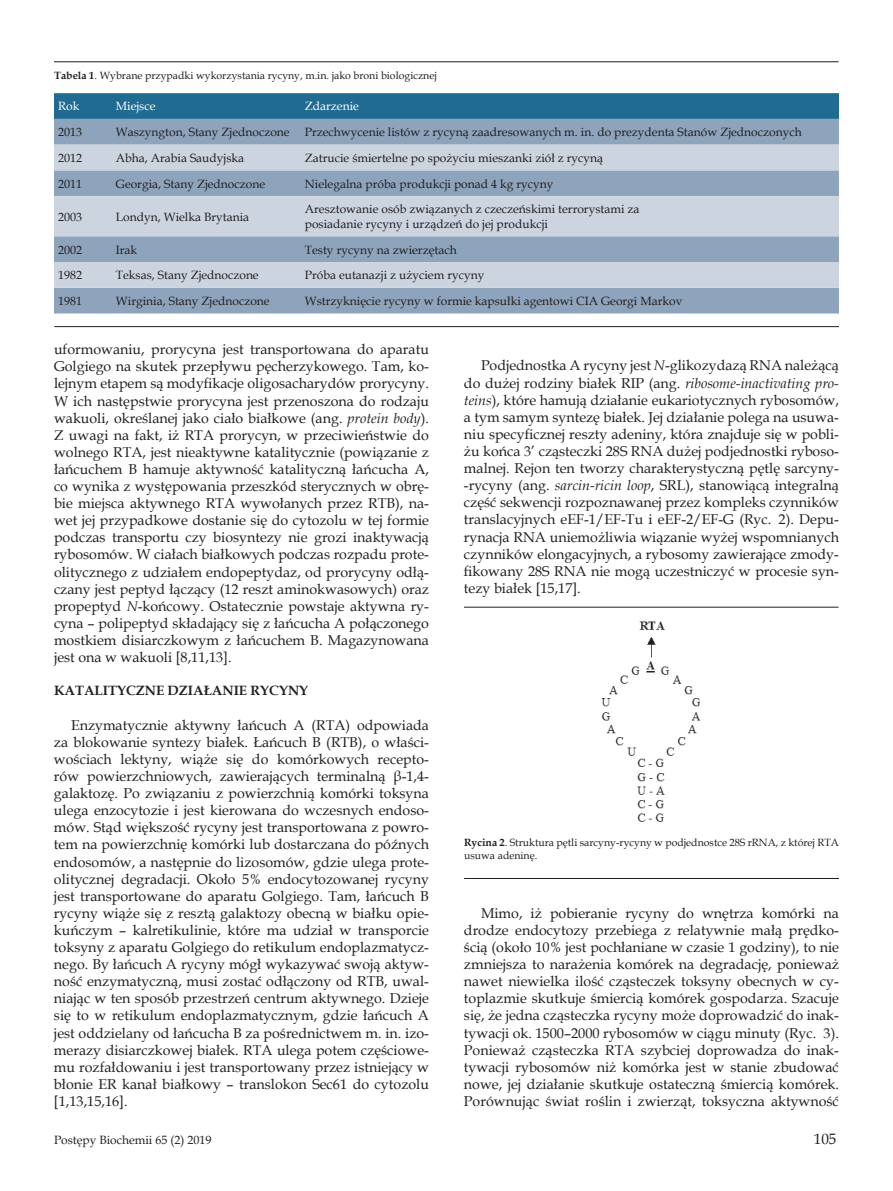
<style>
.page{position:relative;width:893px;height:1191px;background:#fff}
.page>*{position:absolute;margin:0;border:0;box-sizing:border-box;transform-origin:0 0}
.t1{font:15px "Book Antiqua";color:#231f20}
.t2{font:14.25px/17.1px "Book Antiqua";color:#231f20;text-align:justify}
.t3{font:700 13.5px "Book Antiqua";color:#231f20}
.t4{font:12px/14.4px "Book Antiqua";color:#231f20}
.t5{font:12px "Book Antiqua";color:#fff}
.t6{font:10.5px/12.6px "Book Antiqua";color:#231f20}
.s1{font-weight:700}
.s2{font-style:italic}
</style>
<div class="page">
<svg style="left:54px;top:93px;width:785px;height:26px;background:#226c92"></svg>
<div style="left:54px;top:119px;width:785px;height:194px;background:#8ea4bc"></div>
<svg style="left:54px;top:145px;width:785px;height:143px;background:#b6c3d3"></svg>
<img style="left:601px;top:621px;width:100px;height:201px">
<hr style="left:464px;top:607px;width:374px;height:1px;background:#231f20">
<hr style="left:464px;top:878px;width:375px;height:1px;background:#231f20">
<hr style="left:54px;top:61px;width:784px;height:1px;background:#231f20">
<hr style="left:54px;top:326px;width:785px;height:1px;background:#231f20">
<p class="t6" style="left:54px;top:69px;width:384px"><span class="s1">Tabela 1</span>. Wybrane przypadki wykorzystania rycyny, m.in. jako broni biologicznej</p>
<p class="t5" style="left:58px;top:98px;width:23px">Rok</p>
<p class="t5" style="left:116px;top:98px;width:41px">Miejsce</p>
<p class="t5" style="left:305px;top:98px;width:56px">Zdarzenie</p>
<p class="t4" style="left:58px;top:125px;width:25px">2013</p>
<p class="t4" style="left:116px;top:125px;width:175px">Waszyngton, Stany Zjednoczone</p>
<p class="t4" style="left:305px;top:125px;width:498px">Przechwycenie listów z rycyną zaadresowanych m. in. do prezydenta Stanów Zjednoczonych</p>
<p class="t4" style="left:58px;top:150px;width:25px">2012</p>
<p class="t4" style="left:116px;top:150px;width:130px">Abha, Arabia Saudyjska</p>
<p class="t4" style="left:305px;top:150px;width:300px">Zatrucie śmiertelne po spożyciu mieszanki ziół z rycyną</p>
<p class="t4" style="left:58px;top:176px;width:25px">2011</p>
<p class="t4" style="left:116px;top:176px;width:151px">Georgia, Stany Zjednoczone</p>
<p class="t4" style="left:305px;top:176px;width:250px">Nielegalna próba produkcji ponad 4 kg rycyny</p>
<p class="t4" style="left:58px;top:209px;width:25px">2003</p>
<p class="t4" style="left:116px;top:209px;width:135px">Londyn, Wielka Brytania</p>
<p class="t4" style="left:305px;top:202px;width:336px">Aresztowanie osób związanych z czeczeńskimi terrorystami za posiadanie rycyny i urządzeń do jej produkcji</p>
<p class="t4" style="left:58px;top:242px;width:25px">2002</p>
<p class="t4" style="left:116px;top:242px;width:23px">Irak</p>
<p class="t4" style="left:305px;top:242px;width:153px">Testy rycyny na zwierzętach</p>
<p class="t4" style="left:58px;top:268px;width:25px">1982</p>
<p class="t4" style="left:116px;top:268px;width:144px">Teksas, Stany Zjednoczone</p>
<p class="t4" style="left:305px;top:268px;width:181px">Próba eutanazji z użyciem rycyny</p>
<p class="t4" style="left:58px;top:293px;width:25px">1981</p>
<p class="t4" style="left:116px;top:293px;width:155px">Wirginia, Stany Zjednoczone</p>
<p class="t4" style="left:305px;top:293px;width:379px">Wstrzyknięcie rycyny w formie kapsułki agentowi CIA Georgi Markov</p>
<p class="t2" style="left:54px;top:340px;width:376px">uformowaniu, prorycyna jest transportowana do aparatu Golgiego na skutek przepływu pęcherzykowego. Tam, ko&shy;lejnym etapem są modyfikacje oligosacharydów prorycyny.<br>W ich następstwie prorycyna jest przenoszona do rodzaju wakuoli, określanej jako ciało białkowe (ang. <span class="s2">protein body</span>).<br>Z uwagi na fakt, iż RTA prorycyn, w przeciwieństwie do wolnego RTA, jest nieaktywne katalitycznie (powiązanie z łańcuchem B hamuje aktywność katalityczną łańcucha A, co wynika z występowania przeszkód sterycznych w obrę&shy;bie miejsca aktywnego RTA wywołanych przez RTB), na&shy;wet jej przypadkowe dostanie się do cytozolu w tej formie podczas transportu czy biosyntezy nie grozi inaktywacją rybosomów. W ciałach białkowych podczas rozpadu prote&shy;olitycznego z udziałem endopeptydaz, od prorycyny odłą&shy;czany jest peptyd łączący (12 reszt aminokwasowych) oraz propeptyd <span class="s2">N</span>-końcowy. Ostatecznie powstaje aktywna ry&shy;cyna – polipeptyd składający się z łańcucha A połączonego mostkiem disiarczkowym z łańcuchem B. Magazynowana jest ona w wakuoli [8,11,13].</p>
<p class="t3" style="left:54px;top:681px;width:256px">KATALITYCZNE DZIAŁANIE RYCYNY</p>
<p class="t2" style="left:54px;top:716px;width:376px;text-indent:17px">Enzymatycznie aktywny łańcuch A (RTA) odpowiada za blokowanie syntezy białek. Łańcuch B (RTB), o właści&shy;wościach lektyny, wiąże się do komórkowych recepto&shy;rów powierzchniowych, zawierających terminalną β-1,4- galaktozę. Po związaniu z powierzchnią komórki toksyna ulega enzocytozie i jest kierowana do wczesnych endoso&shy;mów. Stąd większość rycyny jest transportowana z powro&shy;tem na powierzchnię komórki lub dostarczana do późnych endosomów, a następnie do lizosomów, gdzie ulega prote&shy;olitycznej degradacji. Około 5% endocytozowanej rycyny jest transportowane do aparatu Golgiego. Tam, łańcuch B rycyny wiąże się z resztą galaktozy obecną w białku opie&shy;kuńczym – kalretikulinie, które ma udział w transporcie toksyny z aparatu Golgiego do retikulum endoplazmatycz&shy;nego. By łańcuch A rycyny mógł wykazywać swoją aktyw&shy;ność enzymatyczną, musi zostać odłączony od RTB, uwal&shy;niając w ten sposób przestrzeń centrum aktywnego. Dzieje się to w retikulum endoplazmatycznym, gdzie łańcuch A jest oddzielany od łańcucha B za pośrednictwem m. in. izo&shy;merazy disiarczkowej białek. RTA ulega potem częściowe&shy;mu rozfałdowaniu i jest transportowany przez istniejący w błonie ER kanał białkowy – translokon Sec61 do cytozolu [1,13,15,16].</p>
<p class="t2" style="left:464px;top:357px;width:376px;text-indent:17px">Podjednostka A rycyny jest <span class="s2">N</span>-glikozydazą RNA należącą do dużej rodziny białek RIP (ang. <span class="s2">ribosome-inactivating pro&shy;teins</span>), które hamują działanie eukariotycznych rybosomów, a tym samym syntezę białek. Jej działanie polega na usuwa&shy;niu specyficznej reszty adeniny, która znajduje się w pobli&shy;żu końca 3’ cząsteczki 28S RNA dużej podjednostki ryboso&shy;malnej. Rejon ten tworzy charakterystyczną pętlę sarcyny--rycyny (ang. <span class="s2">sarcin-ricin loop</span>, SRL), stanowiącą integralną część sekwencji rozpoznawanej przez kompleks czynników translacyjnych eEF-1/EF-Tu i eEF-2/EF-G (Ryc. 2). Depu&shy;rynacja RNA uniemożliwia wiązanie wyżej wspomnianych czynników elongacyjnych, a rybosomy zawierające zmody&shy;fikowany 28S RNA nie mogą uczestniczyć w procesie syn&shy;tezy białek [15,17].</p>
<p class="t6" style="left:464px;top:836px;width:376px"><span class="s1">Rycina 2</span>. Struktura pętli sarcyny-rycyny w podjednostce 28S rRNA, z której RTA usuwa adeninę.</p>
<p class="t2" style="left:464px;top:904px;width:376px;text-indent:17px">Mimo, iż pobieranie rycyny do wnętrza komórki na drodze endocytozy przebiega z relatywnie małą prędko&shy;ścią (około 10% jest pochłaniane w czasie 1 godziny), to nie zmniejsza to narażenia komórek na degradację, ponieważ nawet niewielka ilość cząsteczek toksyny obecnych w cy&shy;toplazmie skutkuje śmiercią komórek gospodarza. Szacuje się, że jedna cząsteczka rycyny może doprowadzić do inak&shy;tywacji ok. 1500–2000 rybosomów w ciągu minuty (Ryc. 3).<br>Ponieważ cząsteczka RTA szybciej doprowadza do inak&shy;tywacji rybosomów niż komórka jest w stanie zbudować nowe, jej działanie skutkuje ostateczną śmiercią komórek.<br>Porównując świat roślin i zwierząt, toksyczna aktywność</p>
<p class="t4" style="left:54px;top:1132px;width:159px">Postępy Biochemii 65 (2) 2019</p>
<p class="t1" style="left:814px;top:1128px;width:24px">105</p>
</div>
